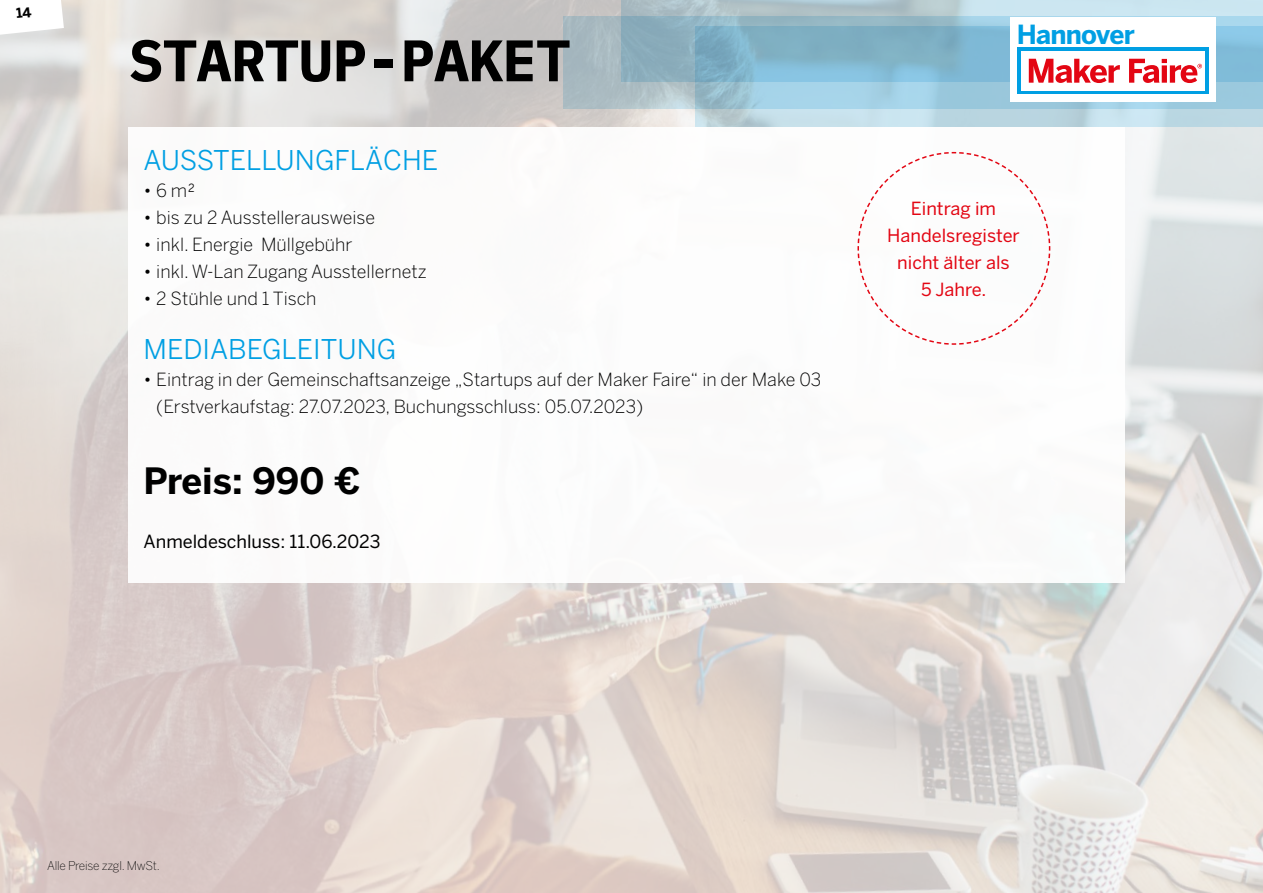
<style>
.page{position:relative;width:1263px;height:893px;background:#fff}
.page>*{position:absolute;margin:0;border:0;box-sizing:border-box;transform-origin:0 0}
.t1{font:700 58.5px "IBM Plex Mono";letter-spacing:-.02em;color:#000}
.t2{font:700 36px "Benton Sans";color:#000}
.t3{font:27px "Benton Sans";color:#009fe3}
.t4{font:700 26.1px "Benton Sans";letter-spacing:-.035em;color:#009fe3}
.t5{font:300 18px/27px "Benton Sans";color:#000}
.t6{font:18px/27px "Benton Sans";color:#e30613;text-align:center}
.t7{font:18px "Benton Sans";color:#000}
.t8{font:200 12px "Benton Sans";letter-spacing:-.02em;color:#000}
</style>
<div class="page">
<img style="left:0;top:0;width:1263px;height:893px">
<svg style="left:563px;top:17px;width:132px;height:92px;background:#acbdc3"></svg>
<svg style="left:621px;top:0;width:642px;height:82px;background:#a9c5d1"></svg>
<svg style="left:695px;top:26px;width:568px;height:100px;background:#98c4d8"></svg>
<div style="left:129px;top:127px;width:996px;height:456px;background:#fff"></div>
<svg style="left:857px;top:151px;width:194px;height:194px"></svg>
<div style="left:1010px;top:17px;width:205px;height:84px;background:#fff"></div>
<div style="left:1017px;top:48px;width:192px;height:46px;background:#009fe3"></div>
<div style="left:1021px;top:51px;width:184px;height:40px;background:#fff"></div>
<svg style="left:1029px;top:59px;width:91px;height:24px"></svg>
<svg style="left:1129px;top:59px;width:73px;height:24px"></svg>
<svg style="left:0;top:0;width:64px;height:35px"></svg>
<h1 class="t1" style="left:129px;top:14px;width:444px">STARTUP-PAKET</h1>
<h3 class="t3" style="left:144px;top:145px;width:296px">AUSSTELLUNGFLÄCHE</h3>
<p class="t5" style="left:144px;top:177px;width:53px">• 6 m²</p>
<p class="t5" style="left:144px;top:204px;width:233px">• bis zu 2 Ausstellerausweise</p>
<p class="t5" style="left:144px;top:231px;width:211px">• inkl. Energie Müllgebühr</p>
<p class="t5" style="left:144px;top:258px;width:285px">• inkl. W-Lan Zugang Ausstellernetz</p>
<p class="t5" style="left:144px;top:285px;width:174px">• 2 Stühle und 1 Tisch</p>
<h3 class="t3" style="left:144px;top:334px;width:254px">MEDIABEGLEITUNG</h3>
<p class="t5" style="left:156px;top:366px;width:667px;text-indent:-13px">• Eintrag in der Gemeinschaftsanzeige „Startups auf der Maker Faire“ in der Make 03 (Erstverkaufstag: 27.07.2023, Buchungsschluss: 05.07.2023)</p>
<h2 class="t2" style="left:144px;top:460px;width:219px">Preis: 990 €</h2>
<p class="t7" style="left:144px;top:531px;width:238px">Anmeldeschluss: 11.06.2023</p>
<h3 class="t4" style="left:1017px;top:19px;width:119px">Hannover</h3>
<p class="t6" style="left:887px;top:195px;width:134px">Eintrag im<br>Handelsregister nicht älter als<br>5 Jahre.</p>
<p class="t8" style="left:47px;top:859px;width:114px">Alle Preise zzgl. MwSt.</p>
</div>
